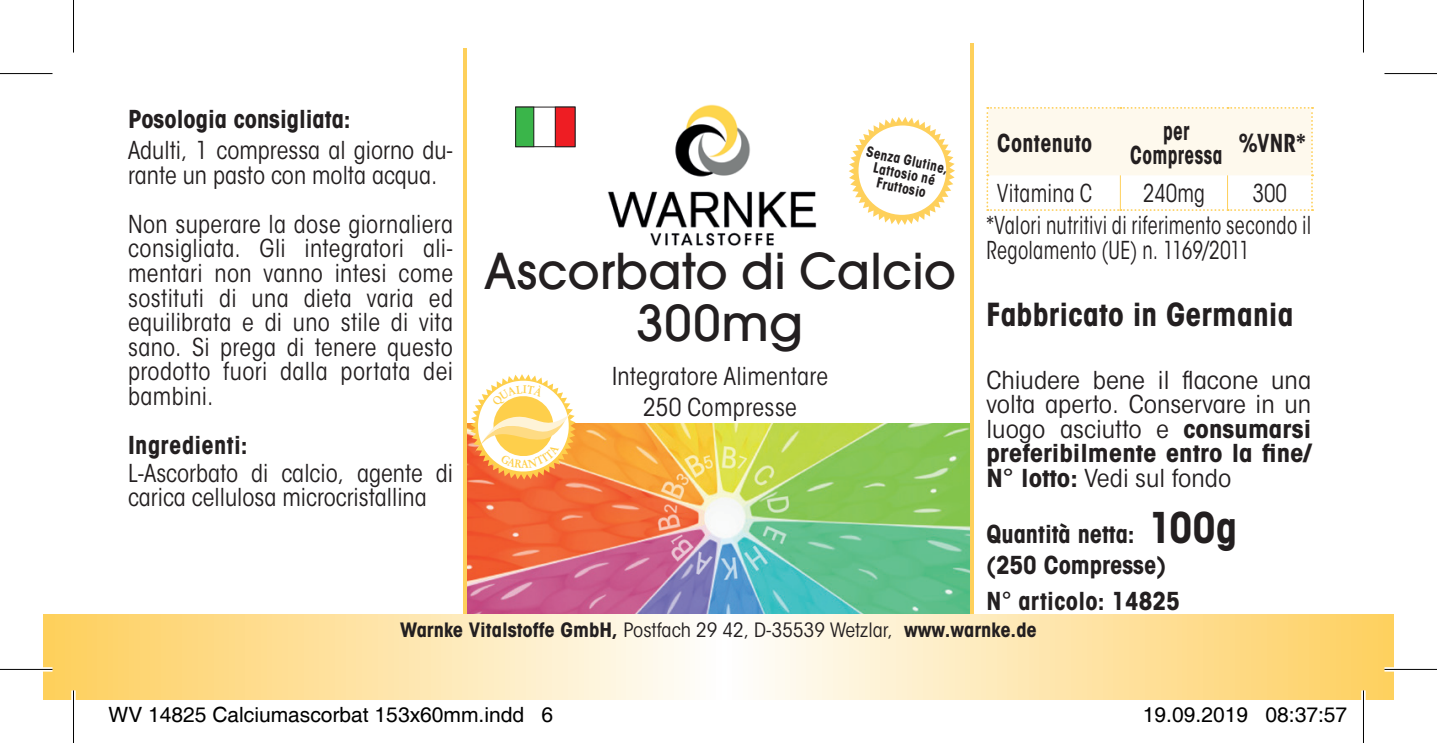
<style>
.page{position:relative;width:1437px;height:743px;background:#fff}
.page>*{position:absolute;margin:0;border:0;box-sizing:border-box;transform-origin:0 0}
.t1{font:500 49px/52.5px "Avant Garde";letter-spacing:.005em;color:#231f20;text-align:center}
.t2{font:700 31.5px "ITC Avant Garde Got Cd";letter-spacing:.005em;color:#231f20}
.t3{font:24.5px/24.5px "ITC Avant Garde Got Cd Boo";color:#231f20}
.t4{font:24.5px/24.5px "ITC Avant Garde Got Cd Boo";color:#231f20;text-align:justify;scale:1.1 1}
.t5{font:700 24.5px/31.5px "ITC Avant Garde Got Cd";color:#231f20}
.t6{font:24.5px/24.5px "ITC Avant Garde Got Cd Boo";color:#231f20;scale:.85 1}
.t7{font:700 24.5px "ITC Avant Garde Got Cd";color:#231f20;scale:1.1 1}
.t8{font:24.5px "ITC Avant Garde Got Cd Boo";color:#231f20;scale:.9 1}
.t9{font:700 24.5px "ITC Avant Garde Got Cd";color:#231f20;scale:.9 1}
.t10{font:700 24.5px/24.5px "ITC Avant Garde Got Cd";letter-spacing:.02em;color:#231f20;text-align:center;scale:.79 1}
.t11{font:21px "Helvetica";color:#000}
.t12{font:700 19.6px "ITC Avant Garde Got Cd";color:#231f20;scale:1.05 1}
.t13{font:700 14px/14px "ITC Avant Garde Got Cd";color:#231f20;text-align:center;scale:.96 1}
.s1{font-family:"ITC Avant Garde Got Cd";font-weight:700}
.s2{font-size:42px}
.s3{font-family:"ITC Avant Garde Got Cd Boo";font-weight:400}
</style>
<div class="page">
<img style="left:467px;top:423px;width:503px;height:191px">
<hr style="left:970px;top:44px;width:4px;height:632px;background:#fed05b">
<hr style="left:463px;top:48px;width:4px;height:624px;background:#fed05b">
<svg style="left:44px;top:614px;width:1349px;height:85px;background:#fee6ac"></svg>
<img style="left:607px;top:104px;width:210px;height:142px">
<div style="left:516px;top:107px;width:59px;height:40px;border:1px solid #231f20"></div>
<div style="left:516px;top:107px;width:18px;height:40px;background:#3ab54a"></div>
<div style="left:516px;top:107px;width:18px;height:40px;border:1px solid #231f20"></div>
<div style="left:555px;top:107px;width:20px;height:40px;background:#ee1d23"></div>
<div style="left:555px;top:107px;width:20px;height:40px;border:1px solid #231f20"></div>
<svg style="left:849px;top:117px;width:106px;height:108px"></svg>
<div style="left:858px;top:125px;width:88px;height:90px;background:#fff;border-radius:50%"></div>
<svg style="left:986px;top:107px;width:327px;height:104px"></svg>
<hr style="left:1120px;top:175px;width:1px;height:34px;background:#fed05b">
<hr style="left:1227px;top:175px;width:1px;height:34px;background:#fed05b">
<div style="left:0;top:71px;width:52px;height:5px;background:#f6f6f6"></div>
<div style="left:1384px;top:71px;width:53px;height:5px;background:#f6f6f6"></div>
<svg style="left:0;top:667px;width:52px;height:4px"></svg>
<svg style="left:1384px;top:667px;width:53px;height:4px"></svg>
<div style="left:71px;top:690px;width:5px;height:52px;background:#fff"></div>
<hr style="left:1361px;top:690px;width:4px;height:52px;background:#fff">
<hr style="left:0;top:73px;width:52px;height:1px;background:#000">
<hr style="left:1384px;top:73px;width:53px;height:1px;background:#000">
<hr style="left:0;top:668px;width:52px;height:1px;background:#000">
<hr style="left:1384px;top:668px;width:53px;height:1px;background:#000">
<hr style="left:73px;top:0;width:1px;height:53px;background:#000">
<hr style="left:73px;top:690px;width:1px;height:52px;background:#000">
<hr style="left:1363px;top:0;width:1px;height:53px;background:#000">
<hr style="left:1363px;top:690px;width:1px;height:52px;background:#000">
<svg style="left:107px;top:699px;width:417px;height:1px"></svg>
<svg style="left:470px;top:374px;width:106px;height:105px"></svg>
<p class="t5" style="left:128px;top:103px;width:224px">Posologia consigliata:</p>
<p class="t3" style="left:128px;top:138px;width:326px">Adulti, 1 compressa al giorno du&shy;rante un pasto con molta acqua.</p>
<p class="t3" style="left:128px;top:212px;width:326px;text-align:justify">Non superare la dose giornaliera consigliata. Gli integratori ali&shy;mentari non vanno intesi come sostituti di una dieta varia ed equilibrata e di uno stile di vita sano. Si prega di tenere questo prodotto fuori dalla portata dei bambini.</p>
<p class="t5" style="left:128px;top:428px;width:121px">Ingredienti:</p>
<p class="t3" style="left:128px;top:460px;width:326px">L-Ascorbato di calcio, agente di carica cellulosa microcristallina</p>
<p class="t13" style="left:868px;top:144px;width:88px;rotate:12deg">Senza Glutine,<br>Lattosio né<br>Fruttosio</p>
<h1 class="t1" style="left:484px;top:244px;width:474px">Ascorbato di Calcio<br>300mg</h1>
<p class="t3" style="left:612px;top:360px;width:218px;line-height:31.5px;text-align:center">Integratore Alimentare<br>250 Compresse</p>
<p class="t9" style="left:997px;top:127px;width:107px">Contenuto</p>
<p class="t10" style="left:1130px;top:118px;width:118px">per<br>Compressa</p>
<p class="t9" style="left:1238px;top:127px;width:77px">%VNR*</p>
<p class="t8" style="left:997px;top:178px;width:107px">Vitamina C</p>
<p class="t8" style="left:1143px;top:178px;width:70px">240mg</p>
<p class="t8" style="left:1252px;top:178px;width:40px">300</p>
<p class="t6" style="left:986px;top:213px;width:383px">*Valori nutritivi di riferimento secondo il<br>Regolamento (UE) n. 1169/2011</p>
<p class="t2" style="left:986px;top:294px;width:308px">Fabbricato in Germania</p>
<p class="t4" style="left:986px;top:367px;width:297px">Chiudere bene il flacone una volta aperto. Conservare in un luogo asciutto e <span class="s1">consumarsi</span></p>
<p class="t7" style="left:986px;top:437px;width:297px">preferibilmente entro la fine/</p>
<p class="t4" style="left:986px;top:465px;width:224px"><span class="s1">N° lotto:</span> Vedi sul fondo</p>
<p class="t5" style="left:986px;top:517px;width:252px">Quantità netta: <span class="s2">100g </span>(250 Compresse)</p>
<p class="t5" style="left:986px;top:584px;width:195px">N° articolo: 14825</p>
<p class="t12" style="left:400px;top:617px;width:608px">Warnke Vitalstoffe GmbH, <span class="s3">Postfach 29 42, D-35539 Wetzlar,</span> www.warnke.de</p>
<p class="t11" style="left:108px;top:702px;width:446px">WV 14825 Calciumascorbat 153x60mm.indd 6</p>
<p class="t11" style="left:1143px;top:702px;width:206px">19.09.2019 08:37:57</p>
</div>
